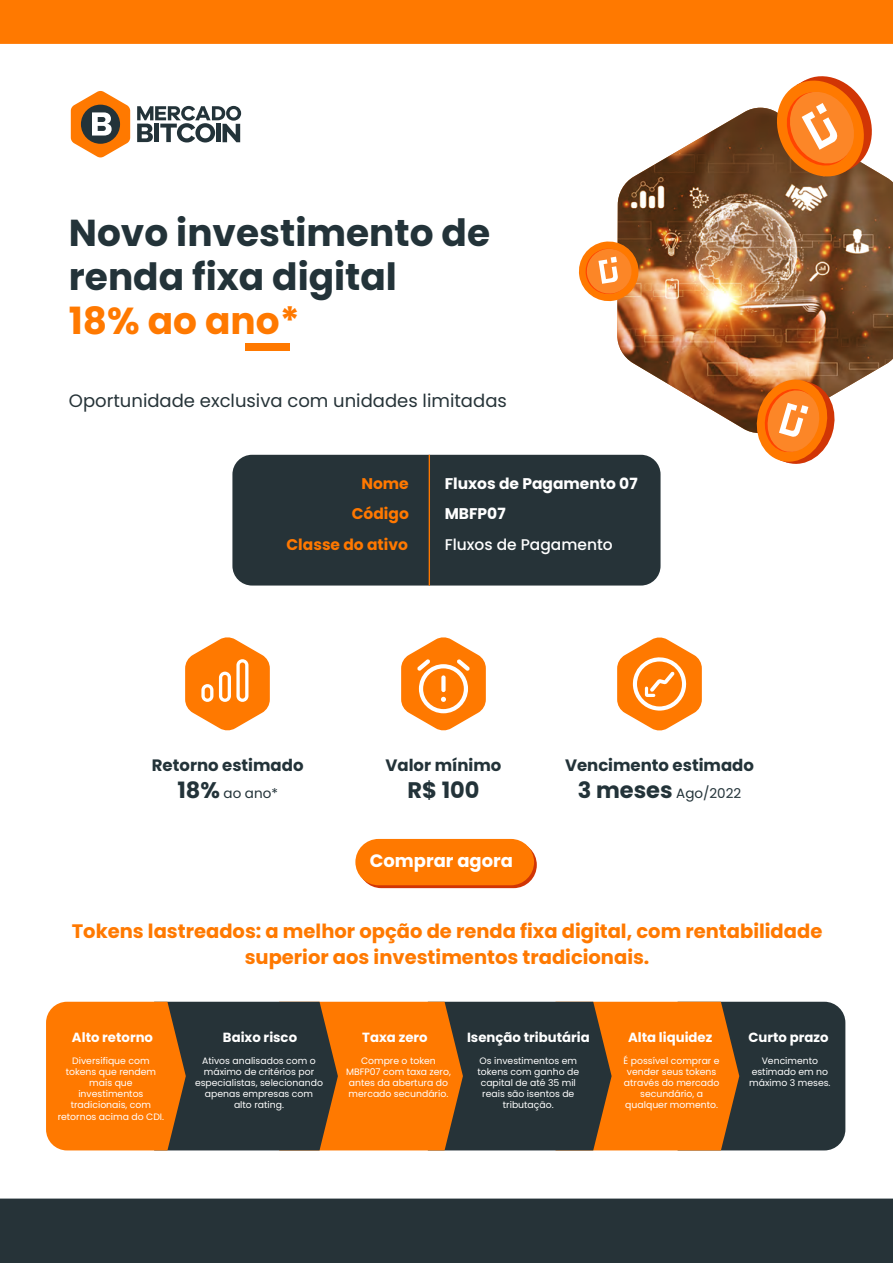
<style>
.page{position:relative;width:893px;height:1263px;background:#fff}
.page>*{position:absolute;margin:0;border:0;box-sizing:border-box;transform-origin:0 0}
.t1{font:700 37.5px/44px "Poppins";color:#233339}
.t2{font:700 37.5px "Poppins";color:#ff7900}
.t3{font:700 22.5px "Poppins";color:#233339}
.t4{font:700 19.5px/26px "Poppins";color:#ff7900;text-align:center}
.t5{font:18px "Poppins";color:#263338}
.t6{font:700 17.85px "Poppins";color:#fff}
.t7{font:700 16.5px "Poppins";color:#233339}
.t8{font:700 15.45px "Poppins";color:#fff}
.t9{font:700 15.45px/31px "Poppins";color:#ff7800;text-align:right}
.t10{font:500 15.45px "Poppins";color:#fff}
.t11{font:13.5px "Poppins";color:#233339}
.t12{font:700 13.2px "Poppins";color:#fff}
.t13{font:9.3px/11.1px "Poppins";color:#fff;text-align:center}
.s1{font-weight:700;font-size:22.5px}
</style>
<div class="page">
<div style="left:0;top:0;width:893px;height:44px;background:#ff7900"></div>
<svg style="left:71px;top:91px;width:59px;height:66px"></svg>
<svg style="left:137px;top:106px;width:104px;height:36px"></svg>
<div style="left:0;top:1198px;width:893px;height:65px;background:#263338"></div>
<div style="left:232px;top:455px;width:428px;height:130px;background:#263338;border-radius:20px"></div>
<hr style="left:429px;top:455px;width:1px;height:130px;background:#ff7800">
<img style="left:617px;top:108px;width:276px;height:325px">
<svg style="left:578px;top:239px;width:63px;height:64px"></svg>
<svg style="left:752px;top:375px;width:87px;height:89px"></svg>
<svg style="left:771px;top:76px;width:107px;height:107px"></svg>
<svg style="left:660px;top:416px;width:9px;height:12px"></svg>
<div style="left:245px;top:343px;width:45px;height:8px;background:#ff7900"></div>
<svg style="left:185px;top:637px;width:85px;height:94px"></svg>
<svg style="left:617px;top:637px;width:85px;height:94px"></svg>
<svg style="left:401px;top:637px;width:85px;height:94px"></svg>
<svg style="left:358px;top:842px;width:179px;height:46px"></svg>
<div style="left:355px;top:839px;width:179px;height:46px;background:#ff7900;border-radius:23px"></div>
<svg style="left:46px;top:1002px;width:799px;height:148px;background:#8e551d"></svg>
<h1 class="t1" style="left:69px;top:211px;width:423px">Novo investimento de renda fixa digital</h1>
<h1 class="t2" style="left:69px;top:299px;width:232px">18% ao ano*</h1>
<h3 class="t5" style="left:69px;top:390px;width:439px">Oportunidade exclusiva com unidades limitadas</h3>
<h3 class="t9" style="left:361px;top:468px;width:49px">Nome</h3>
<h3 class="t8" style="left:445px;top:474px;width:194px">Fluxos de Pagamento 07</h3>
<h3 class="t9" style="left:286px;top:498px;width:124px">Código<br>Classe do ativo</h3>
<h3 class="t8" style="left:445px;top:505px;width:62px">MBFP07</h3>
<h3 class="t10" style="left:445px;top:536px;width:169px">Fluxos de Pagamento</h3>
<h3 class="t7" style="left:152px;top:755px;width:153px">Retorno estimado</h3>
<h3 class="t11" style="left:177px;top:785px;width:102px"><span class="s1">18%</span> ao ano*</h3>
<h3 class="t7" style="left:385px;top:755px;width:117px">Valor mínimo</h3>
<h2 class="t3" style="left:407px;top:777px;width:74px">R$ 100</h2>
<h3 class="t6" style="left:370px;top:850px;width:145px">Comprar agora</h3>
<h3 class="t7" style="left:565px;top:755px;width:190px">Vencimento estimado</h3>
<h3 class="t11" style="left:578px;top:785px;width:165px"><span class="s1">3 meses</span> Ago/2022</h3>
<h3 class="t4" style="left:72px;top:918px;width:752px">Tokens lastreados: a melhor opção de renda fixa digital, com rentabilidade superior aos investimentos tradicionais.</h3>
<h3 class="t12" style="left:72px;top:1029px;width:83px">Alto retorno</h3>
<p class="t13" style="left:58px;top:1055px;width:108px">Diversifique com tokens que rendem mais que investimentos tradicionais, com retornos acima do CDI.</p>
<h3 class="t12" style="left:223px;top:1029px;width:76px">Baixo risco</h3>
<p class="t13" style="left:195px;top:1055px;width:129px">Ativos analisados com o máximo de critérios por especialistas, selecionando apenas empresas com alto rating.</p>
<h3 class="t12" style="left:362px;top:1029px;width:67px">Taxa zero</h3>
<p class="t13" style="left:346px;top:1055px;width:106px">Compre o token<br>MBFP07 com taxa zero, antes da abertura do mercado secundário.</p>
<h3 class="t12" style="left:467px;top:1029px;width:124px">Isenção tributária</h3>
<p class="t13" style="left:477px;top:1055px;width:103px">Os investimentos em tokens com ganho de capital de até 35 mil reais são isentos de tributação.</p>
<h3 class="t12" style="left:628px;top:1029px;width:86px">Alta liquidez</h3>
<p class="t13" style="left:624px;top:1055px;width:98px">É possível comprar e vender seus tokens através do mercado secundário, a qualquer momento.</p>
<h3 class="t12" style="left:748px;top:1029px;width:82px">Curto prazo</h3>
<p class="t13" style="left:749px;top:1055px;width:83px">Vencimento estimado em no máximo 3 meses.</p>
</div>
